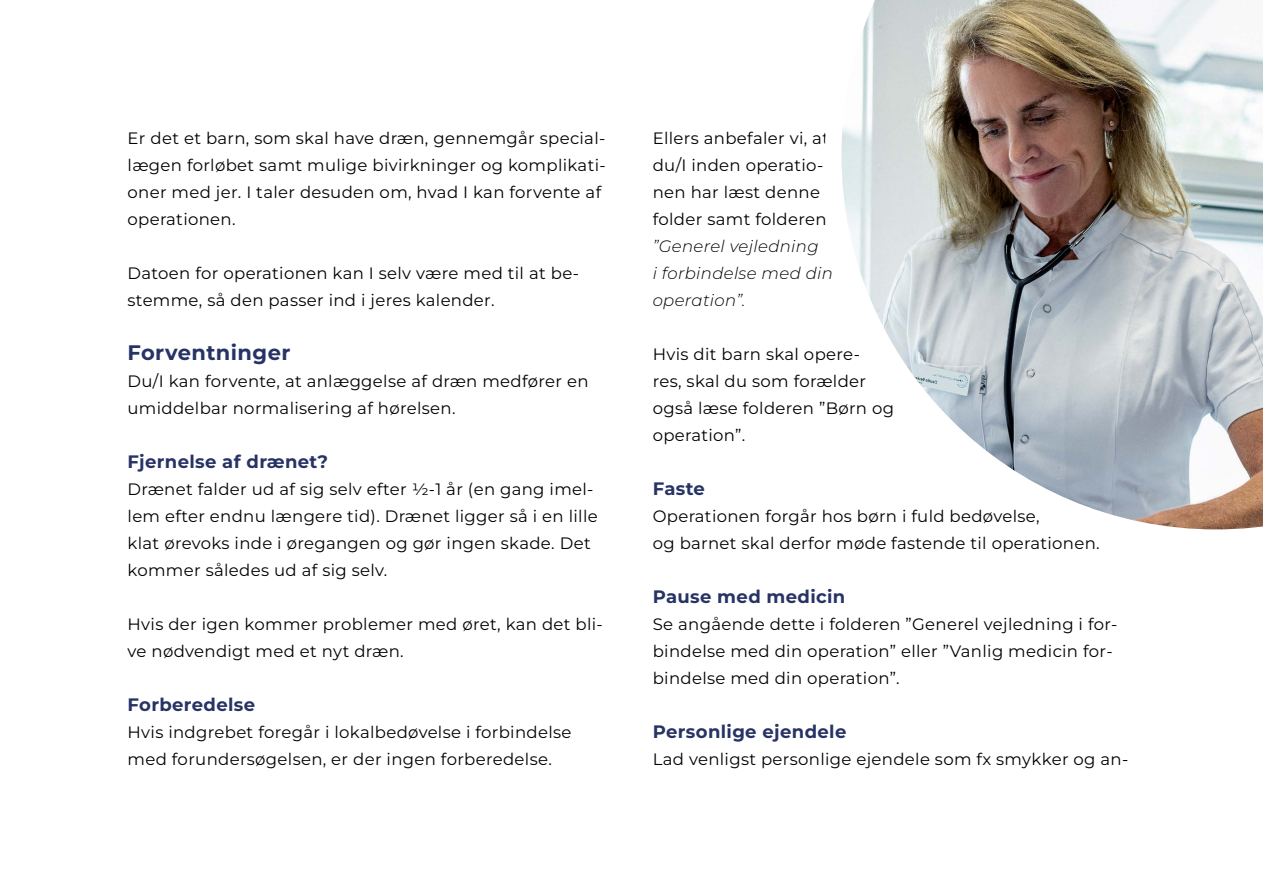
<style>
.page{position:relative;width:1263px;height:893px;background:#fff}
.page>*{position:absolute;margin:0;border:0;box-sizing:border-box;transform-origin:0 0}
.t1{font:700 21px "Montserrat";letter-spacing:.02em;color:#273365}
.t2{font:700 18px "Montserrat";letter-spacing:.02em;color:#273365}
.t3{font:16.5px/27px "Montserrat";letter-spacing:.02em;color:#020203}
.t4{font:italic 300 16.5px/27px "Montserrat";letter-spacing:.02em;color:#020203}
</style>
<div class="page">
<img style="left:841px;top:0;width:422px;height:530px">
<p class="t3" style="left:128px;top:124px;width:480px">Er det et barn, som skal have dræn, gennemgår special&shy;lægen forløbet samt mulige bivirkninger og komplikati&shy;oner med jer. I taler desuden om, hvad I kan forvente af operationen.</p>
<p class="t3" style="left:128px;top:259px;width:453px">Datoen for operationen kan I selv være med til at be&shy;stemme, så den passer ind i jeres kalender.</p>
<p class="t1" style="left:128px;top:337px;width:164px">Forventninger</p>
<p class="t3" style="left:128px;top:367px;width:462px">Du/I kan forvente, at anlæggelse af dræn medfører en umiddelbar normalisering af hørelsen.</p>
<p class="t2" style="left:128px;top:448px;width:202px">Fjernelse af drænet?</p>
<p class="t3" style="left:128px;top:475px;width:472px">Drænet falder ud af sig selv efter ½-1 år (en gang imel&shy;lem efter endnu længere tid). Drænet ligger så i en lille klat ørevoks inde i øregangen og gør ingen skade. Det kommer således ud af sig selv.</p>
<p class="t3" style="left:128px;top:610px;width:477px">Hvis der igen kommer problemer med øret, kan det bli&shy;ve nødvendigt med et nyt dræn.</p>
<p class="t2" style="left:128px;top:691px;width:129px">Forberedelse</p>
<p class="t3" style="left:128px;top:718px;width:445px">Hvis indgrebet foregår i lokalbedøvelse i forbindelse med forundersøgelsen, er der ingen forberedelse.</p>
<p class="t3" style="left:653px;top:124px;width:178px">Ellers anbefaler vi, at du/I inden operatio&shy;nen har læst denne folder samt folderen</p>
<p class="t4" style="left:653px;top:232px;width:182px">”Generel vejledning<br>i forbindelse med din operation”.</p>
<p class="t3" style="left:653px;top:340px;width:243px">Hvis dit barn skal opere-<br>res, skal du som forælder også læse folderen ”Børn og operation”.</p>
<p class="t2" style="left:653px;top:475px;width:54px">Faste</p>
<p class="t3" style="left:653px;top:502px;width:448px">Operationen forgår hos børn i fuld bedøvelse,<br>og barnet skal derfor møde fastende til operationen.</p>
<p class="t2" style="left:653px;top:583px;width:194px">Pause med medicin</p>
<p class="t3" style="left:653px;top:610px;width:466px">Se angående dette i folderen ”Generel vejledning i for&shy;bindelse med din operation” eller ”Vanlig medicin for&shy;bindelse med din operation”.</p>
<p class="t2" style="left:653px;top:718px;width:195px">Personlige ejendele</p>
<p class="t3" style="left:653px;top:745px;width:477px">Lad venligst personlige ejendele som fx smykker og an-</p>
</div>
